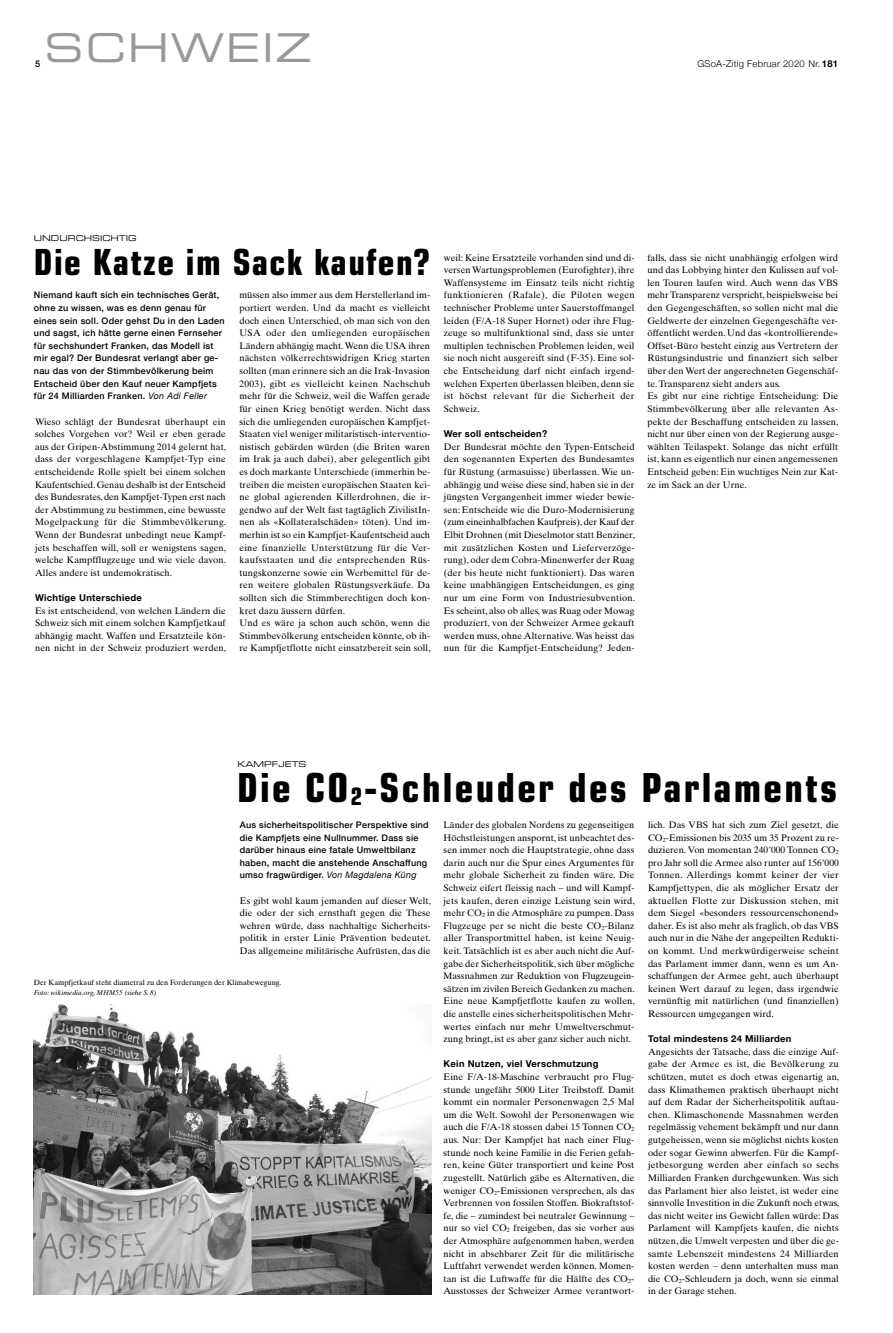
<style>
.page{position:relative;width:893px;height:1333px;background:#fff}
.page>*{position:absolute;margin:0;border:0;box-sizing:border-box;transform-origin:0 0}
.t1{font:700 condensed 40px "Eurostile";letter-spacing:.055em;color:#000}
.t2{font:39.7px "Eurostile Extended Two";letter-spacing:.05em;color:#999}
.t3{font:700 condensed 36px "Eurostile";letter-spacing:.04em;color:#000}
.t4{font:9.4px/12.6px "Times Ten";letter-spacing:.01em;color:#000;text-align:justify}
.t5{font:700 9.4px "Helvetica Neue";letter-spacing:.03em;color:#000}
.t6{font:300 9.4px "Helvetica Neue";letter-spacing:.03em;color:#000}
.t7{font:500 9.2px "Helvetica Neue";color:#000}
.t8{font:500 9px/12.6px "Helvetica Neue";letter-spacing:.03em;color:#000}
.t9{font:8px "Eurostile Extended Two";color:#000}
.t10{font:7.5px "Times Ten";color:#000}
.t11{font:italic 7px "Times Ten";color:#000}
.s1{font-weight:700}
.s2{font-weight:400;font-style:italic}
.s3{font-size:24px}
</style>
<div class="page">
<img style="left:34px;top:1004px;width:397px;height:290px">
<h2 class="t2" style="left:45px;top:33px;width:269px">SCHWEIZ</h2>
<p class="t7" style="left:35px;top:58px;width:7px">5</p>
<p class="t6" style="left:697px;top:58px;width:142px">GSoA-Zitig Februar 2020 Nr. <span class="s1">181</span></p>
<p class="t9" style="left:34px;top:235px;width:104px">UNDURCHSICHTIG</p>
<h3 class="t3" style="left:34px;top:248px;width:397px">Die Katze im Sack kaufen?</h3>
<p class="t4" style="left:444px;top:252px;width:192px">weil: Keine Ersatzteile vorhanden sind und di&shy;versen Wartungsproblemen (Eurofighter), ihre Waffensysteme im Einsatz teils nicht richtig funktionieren (Rafale), die Piloten wegen technischer Probleme unter Sauerstoffmangel leiden (F/A-18 Super Hornet) oder ihre Flug&shy;zeuge so multifunktional sind, dass sie unter multiplen technischen Problemen leiden, weil sie noch nicht ausgereift sind (F-35). Eine sol&shy;che Entscheidung darf nicht einfach irgend&shy;welchen Experten überlassen bleiben, denn sie ist höchst relevant für die Sicherheit der Schweiz.</p>
<p class="t5" style="left:444px;top:428px;width:105px">Wer soll entscheiden?</p>
<p class="t4" style="left:444px;top:441px;width:193px">Der Bundesrat möchte den Typen-Entscheid den sogenannten Experten des Bundesamtes für Rüstung (armasuisse) überlassen. Wie un&shy;abhängig und weise diese sind, haben sie in der jüngsten Vergangenheit immer wieder bewie&shy;sen: Entscheide wie die Duro-Modernisierung (zum eineinhalbfachen Kaufpreis), der Kauf der Elbit Drohnen (mit Dieselmotor statt Benziner, mit zusätzlichen Kosten und Lieferverzöge&shy;rung), oder dem Cobra-Minenwerfer der Ruag (der bis heute nicht funktioniert). Das waren keine unabhängigen Entscheidungen, es ging nur um eine Form von Industriesubvention.<br>Es scheint, also ob alles, was Ruag oder Mowag produziert, von der Schweizer Armee gekauft werden muss, ohne Alternative.Was heisst das nun für die Kampfjet-Entscheidung? Jeden-</p>
<p class="t4" style="left:239px;top:290px;width:193px;text-align:left">müssen also immer aus dem Herstellerland im&shy;portiert werden. Und da macht es vielleicht doch einen Unterschied, ob man sich von den USA oder den umliegenden europäischen Ländern abhängig macht.Wenn die USA ihren nächsten völkerrechtswidrigen Krieg starten sollten (man erinnere sich an die Irak-Invasion 2003), gibt es vielleicht keinen Nachschub mehr für die Schweiz, weil die Waffen gerade für einen Krieg benötigt werden. Nicht dass sich die umliegenden europäischen Kampfjet-Staaten viel weniger militaristisch-interventio&shy;nistisch gebärden würden (die Briten waren im Irak ja auch dabei), aber gelegentlich gibt es doch markante Unterschiede (immerhin be&shy;treiben die meisten europäischen Staaten kei&shy;ne global agierenden Killerdrohnen, die ir&shy;gendwo auf der Welt fast tagtäglich ZivilistIn&shy;nen als «Kollateralschäden» töten). Und im&shy;merhin ist so ein Kampfjet-Kaufentscheid auch eine finanzielle Unterstützung für die Ver&shy;kaufsstaaten und die entsprechenden Rüs&shy;tungskonzerne sowie ein Werbemittel für de&shy;ren weitere globalen Rüstungsverkäufe. Da sollten sich die Stimmberechtigen doch kon&shy;kret dazu äussern dürfen.<br>Und es wäre ja schon auch schön, wenn die Stimmbevölkerung entscheiden könnte, ob ih&shy;re Kampfjetflotte nicht einsatzbereit sein soll,</p>
<p class="t8" style="left:34px;top:289px;width:192px">Niemand kauft sich ein technisches Gerät, ohne zu wissen, was es denn genau für eines sein soll. Oder gehst Du in den Laden und sagst, ich hätte gerne einen Fernseher für sechshundert Franken, das Modell ist mir egal? Der Bundesrat verlangt aber ge&shy;nau das von der Stimmbevölkerung beim Entscheid über den Kauf neuer Kampfjets für 24 Milliarden Franken. <span class="s2">Von Adi Feller</span></p>
<p class="t4" style="left:35px;top:416px;width:193px">Wieso schlägt der Bundesrat überhaupt ein solches Vorgehen vor? Weil er eben gerade aus der Gripen-Abstimmung 2014 gelernt hat, dass der vorgeschlagene Kampfjet-Typ eine entscheidende Rolle spielt bei einem solchen Kaufentschied. Genau deshalb ist der Entscheid des Bundesrates, den Kampfjet-Typen erst nach der Abstimmung zu bestimmen, eine bewusste Mogelpackung für die Stimmbevölkerung.<br>Wenn der Bundesrat unbedingt neue Kampf&shy;jets beschaffen will, soll er wenigstens sagen, welche Kampfflugzeuge und wie viele davon.<br>Alles andere ist undemokratisch.</p>
<p class="t5" style="left:35px;top:592px;width:108px">Wichtige Unterschiede</p>
<p class="t4" style="left:35px;top:605px;width:193px">Es ist entscheidend, von welchen Ländern die Schweiz sich mit einem solchen Kampfjetkauf abhängig macht. Waffen und Ersatzteile kön&shy;nen nicht in der Schweiz produziert werden,</p>
<p class="t4" style="left:647px;top:252px;width:193px;text-align:left">falls, dass sie nicht unabhängig erfolgen wird und das Lobbying hinter den Kulissen auf vol&shy;len Touren laufen wird. Auch wenn das VBS mehr Transparenz verspricht, beispielsweise bei den Gegengeschäften, so sollen nicht mal die Geldwerte der einzelnen Gegengeschäfte ver&shy;öffentlicht werden. Und das «kontrollierende» Offset-Büro besteht einzig aus Vertretern der Rüstungsindustrie und finanziert sich selber über den Wert der angerechneten Gegenschäf&shy;te.Transparenz sieht anders aus.<br>Es gibt nur eine richtige Entscheidung: Die Stimmbevölkerung über alle relevanten As&shy;pekte der Beschaffung entscheiden zu lassen, nicht nur über einen von der Regierung ausge&shy;wählten Teilaspekt. Solange das nicht erfüllt ist, kann es eigentlich nur einen angemessenen Entscheid geben: Ein wuchtiges Nein zur Kat&shy;ze im Sack an der Urne.</p>
<p class="t9" style="left:238px;top:761px;width:70px">KAMPFJETS</p>
<h1 class="t1" style="left:237px;top:773px;width:601px">Die CO<span class="s3">2</span>-Schleuder des Parlaments</h1>
<p class="t8" style="left:240px;top:818px;width:190px">Aus sicherheitspolitischer Perspektive sind die Kampfjets eine Nullnummer. Dass sie darüber hinaus eine fatale Umweltbilanz haben, macht die anstehende Anschaffung umso fragwürdiger. <span class="s2">Von Magdalena Küng</span></p>
<p class="t4" style="left:444px;top:819px;width:193px">Länder des globalen Nordens zu gegenseitigen Höchstleistungen anspornt, ist unbeachtet des&shy;sen immer noch die Hauptstrategie, ohne dass darin auch nur die Spur eines Argumentes für mehr globale Sicherheit zu finden wäre. Die Schweiz eifert fleissig nach – und will Kampf&shy;jets kaufen, deren einzige Leistung sein wird, mehr CO<sub>2</sub> in die Atmosphäre zu pumpen. Dass Flugzeuge per se nicht die beste CO<sub>2</sub>-Bilanz aller Transportmittel haben, ist keine Neuig&shy;keit.Tatsächlich ist es aber auch nicht die Auf&shy;gabe der Sicherheitspolitik, sich über mögliche Massnahmen zur Reduktion von Flugzeugein&shy;sätzen im zivilen Bereich Gedanken zu machen.<br>Eine neue Kampfjetflotte kaufen zu wollen, die anstelle eines sicherheitspolitischen Mehr&shy;wertes einfach nur mehr Umweltverschmut&shy;zung bringt, ist es aber ganz sicher auch nicht.</p>
<p class="t5" style="left:444px;top:1058px;width:156px">Kein Nutzen, viel Verschmutzung</p>
<p class="t4" style="left:444px;top:1071px;width:192px">Eine F/A-18-Maschine verbraucht pro Flug&shy;stunde ungefähr 5000 Liter Treibstoff. Damit kommt ein normaler Personenwagen 2,5 Mal um die Welt. Sowohl der Personenwagen wie auch die F/A-18 stossen dabei 15 Tonnen CO<sub>2 </sub>aus. Nur: Der Kampfjet hat nach einer Flug&shy;stunde noch keine Familie in die Ferien gefah&shy;ren, keine Güter transportiert und keine Post zugestellt. Natürlich gäbe es Alternativen, die weniger CO<sub>2</sub>-Emissionen versprechen, als das Verbrennen von fossilen Stoffen. Biokraftstof&shy;fe, die – zumindest bei neutraler Gewinnung – nur so viel CO<sub>2</sub> freigeben, das sie vorher aus der Atmosphäre aufgenommen haben, werden nicht in absehbarer Zeit für die militärische Luftfahrt verwendet werden können. Momen&shy;tan ist die Luftwaffe für die Hälfte des CO<sub>2</sub>- Ausstosses der Schweizer Armee verantwort-</p>
<p class="t4" style="left:648px;top:819px;width:192px">lich. Das VBS hat sich zum Ziel gesetzt, die CO<sub>2</sub>-Emissionen bis 2035 um 35 Prozent zu re&shy;duzieren. Von momentan 240’000 Tonnen CO<sub>2 </sub>pro Jahr soll die Armee also runter auf 156’000<br>Tonnen. Allerdings kommt keiner der vier Kampfjettypen, die als möglicher Ersatz der aktuellen Flotte zur Diskussion stehen, mit dem Siegel «besonders ressourcenschonend» daher. Es ist also mehr als fraglich, ob das VBS auch nur in die Nähe der angepeilten Redukti&shy;on kommt. Und merkwürdigerweise scheint das Parlament immer dann, wenn es um An&shy;schaffungen der Armee geht, auch überhaupt keinen Wert darauf zu legen, dass irgendwie vernünftig mit natürlichen (und finanziellen)<br>Ressourcen umgegangen wird.</p>
<p class="t5" style="left:648px;top:1033px;width:145px">Total mindestens 24 Milliarden</p>
<p class="t4" style="left:648px;top:1046px;width:193px">Angesichts der Tatsache, dass die einzige Auf&shy;gabe der Armee es ist, die Bevölkerung zu schützen, mutet es doch etwas eigenartig an, dass Klimathemen praktisch überhaupt nicht auf dem Radar der Sicherheitspolitik auftau&shy;chen. Klimaschonende Massnahmen werden regelmässig vehement bekämpft und nur dann gutgeheissen, wenn sie möglichst nichts kosten oder sogar Gewinn abwerfen. Für die Kampf&shy;jetbesorgung werden aber einfach so sechs Milliarden Franken durchgewunken. Was sich das Parlament hier also leistet, ist weder eine sinnvolle Investition in die Zukunft noch etwas, das nicht weiter ins Gewicht fallen würde: Das Parlament will Kampfjets kaufen, die nichts nützen, die Umwelt verpesten und über die ge&shy;samte Lebenszeit mindestens 24 Milliarden kosten werden – denn unterhalten muss man die CO<sub>2</sub>-Schleudern ja doch, wenn sie einmal in der Garage stehen.</p>
<p class="t4" style="left:240px;top:895px;width:193px">Es gibt wohl kaum jemanden auf dieser Welt, die oder der sich ernsthaft gegen die These wehren würde, dass nachhaltige Sicherheits&shy;politik in erster Linie Prävention bedeutet.<br>Das allgemeine militärische Aufrüsten, das die</p>
<p class="t10" style="left:34px;top:979px;width:249px">Der Kampfjetkauf steht diametral zu den Forderungen der Klimabewegung.</p>
<p class="t11" style="left:34px;top:990px;width:124px">Foto: wikimedia.org, MHM55 (siehe S. 8)</p>
</div>
